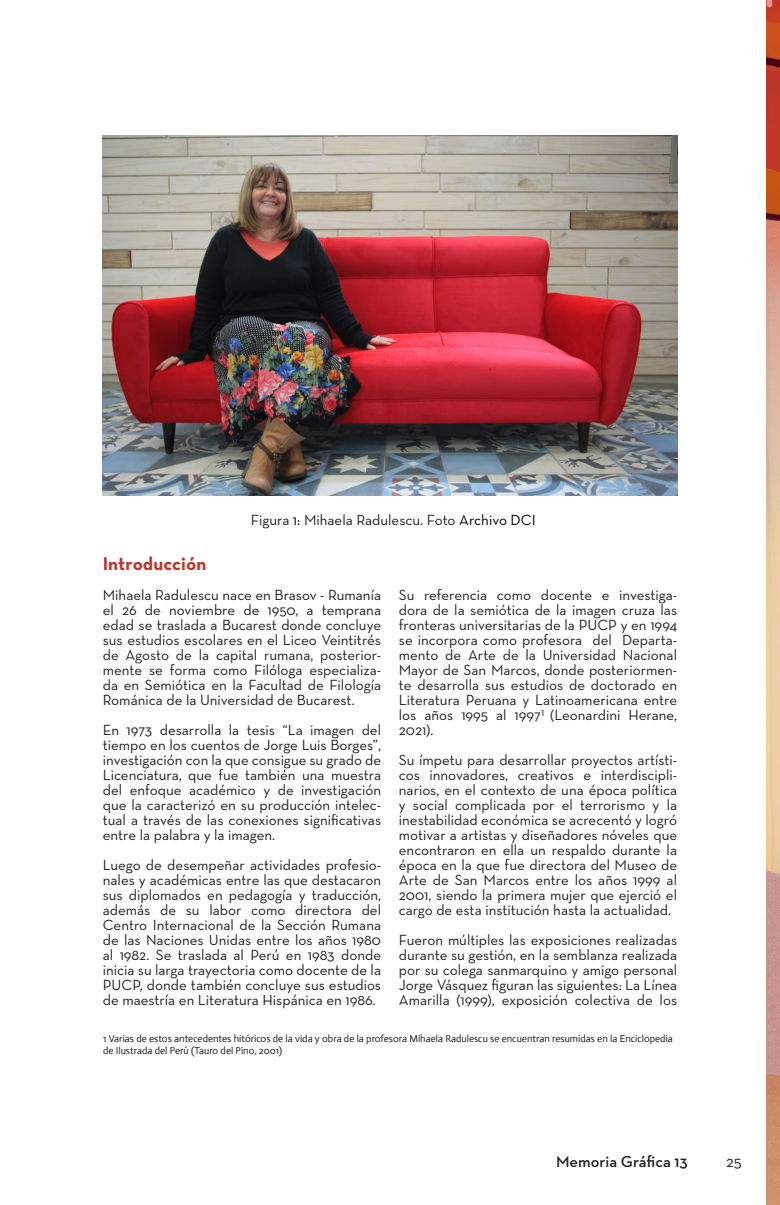
<style>
.page{position:relative;width:780px;height:1205px;background:#fff}
.page>*{position:absolute;margin:0;border:0;box-sizing:border-box;transform-origin:0 0}
.t1{font:700 18.75px "Neutra Text";letter-spacing:.005em;color:#bd3529}
.t2{font:600 16.25px "Neutra Text";color:#231f20}
.t3{font:16.25px "Neutra Text";color:#231f20}
.t4{font:15px/15px "Neutra Text";color:#231f20;text-align:justify}
.t5{font:10px/12px "Actor";color:#231f20}
.s1{color:#000}
</style>
<div class="page">
<img style="left:766px;top:0;width:14px;height:1205px">
<img style="left:103px;top:135px;width:574px;height:360px">
<p class="t4" style="left:251px;top:512px;width:286px">Figura <span class="s1">1:</span> Mihaela Radulescu. Foto <span class="s1">Archivo DCI</span></p>
<p class="t1" style="left:103px;top:552px;width:105px">Introducción</p>
<p class="t4" style="left:103px;top:587px;width:280px">Mihaela Radulescu nace en Brasov - Rumanía el 26 de noviembre de 1950, a temprana edad se traslada a Bucarest donde concluye sus estudios escolares en el Liceo Veintitrés de Agosto de la capital rumana, posterior&shy;mente se forma como Filóloga especializa&shy;da en Semiótica en la Facultad de Filología Románica de la Universidad de Bucarest.</p>
<p class="t4" style="left:103px;top:722px;width:280px">En 1973 desarrolla la tesis “La imagen del tiempo en los cuentos de Jorge Luis Borges”, investigación con la que consigue su grado de Licenciatura, que fue también una muestra del enfoque académico y de investigación que la caracterizó en su producción intelec&shy;tual a través de las conexiones significativas entre la palabra y la imagen.</p>
<p class="t4" style="left:103px;top:857px;width:280px">Luego de desempeñar actividades profesio&shy;nales y académicas entre las que destacaron sus diplomados en pedagogía y traducción, además de su labor como directora del Centro Internacional de la Sección Rumana de las Naciones Unidas entre los años 1980 al 1982. Se traslada al Perú en 1983 donde inicia su larga trayectoria como docente de la PUCP, donde también concluye sus estudios de maestría en Literatura Hispánica en 1986.</p>
<p class="t4" style="left:399px;top:587px;width:280px">Su referencia como docente e investiga&shy;dora de la semiótica de la imagen cruza las fronteras universitarias de la PUCP y en 1994 se incorpora como profesora del Departa&shy;mento de Arte de la Universidad Nacional Mayor de San Marcos, donde posteriormen&shy;te desarrolla sus estudios de doctorado en Literatura Peruana y Latinoamericana entre los años 1995 al 1997<sup>1</sup> (Leonardini Herane, 2021).</p>
<p class="t4" style="left:399px;top:752px;width:280px">Su ímpetu para desarrollar proyectos artísti&shy;cos innovadores, creativos e interdiscipli&shy;narios, en el contexto de una época política y social complicada por el terrorismo y la inestabilidad económica se acrecentó y logró motivar a artistas y diseñadores nóveles que encontraron en ella un respaldo durante la época en la que fue directora del Museo de Arte de San Marcos entre los años 1999 al 2001, siendo la primera mujer que ejerció el cargo de esta institución hasta la actualidad.</p>
<p class="t4" style="left:399px;top:932px;width:280px">Fueron múltiples las exposiciones realizadas durante su gestión, en la semblanza realizada por su colega sanmarquino y amigo personal Jorge Vásquez figuran las siguientes: La Línea Amarilla (1999), exposición colectiva de los</p>
<p class="t5" style="left:103px;top:1033px;width:571px">1 Varias de estos antecedentes hitóricos de la vida y obra de la profesora Mihaela Radulescu se encuentran resumidas en la Enciclopedia de Ilustrada del Perú (Tauro del Pino, 2001)</p>
<p class="t2" style="left:556px;top:1151px;width:133px">Memoria Gráfica 13</p>
<p class="t3" style="left:726px;top:1151px;width:17px">25</p>
</div>
